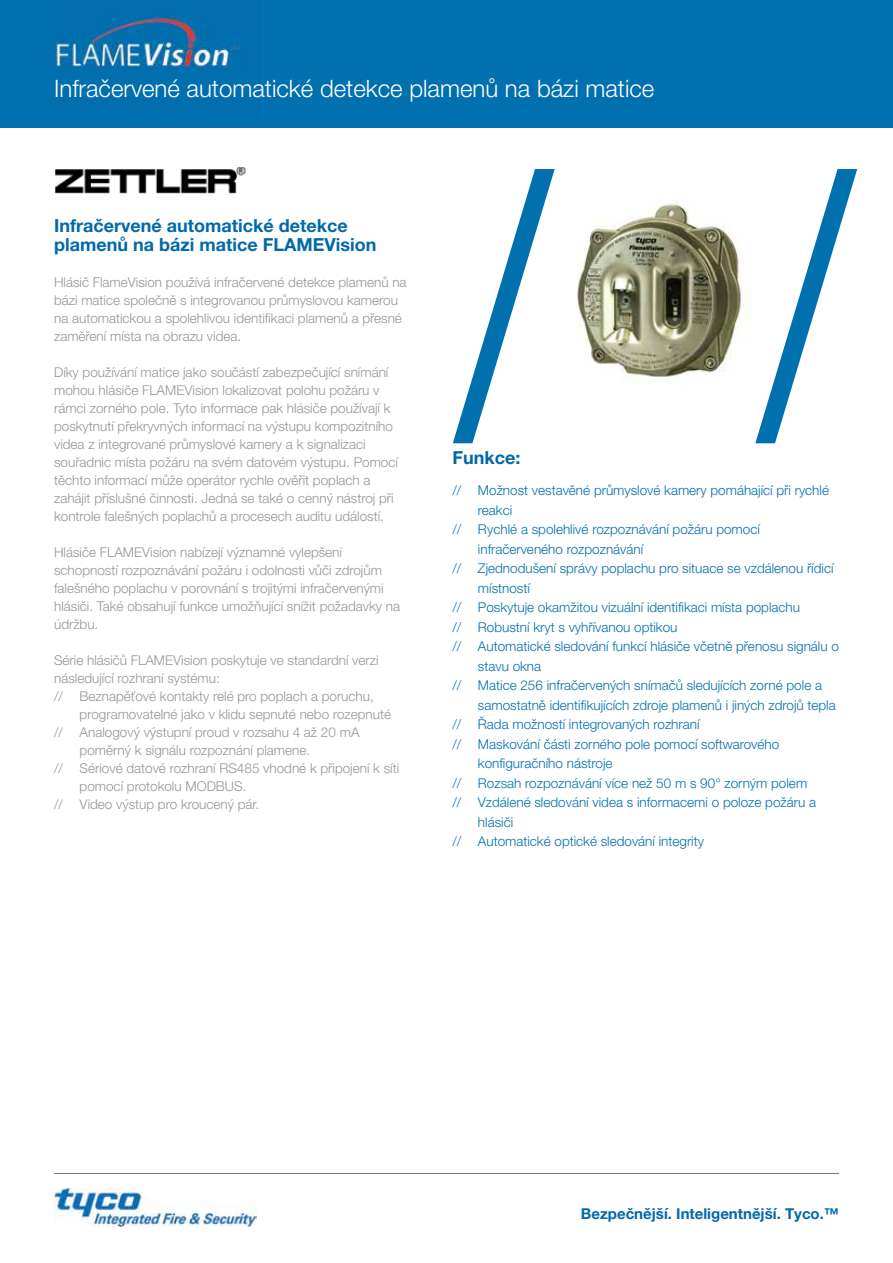
<style>
.page{position:relative;width:893px;height:1263px;background:#fff}
.page>*{position:absolute;margin:0;border:0;box-sizing:border-box;transform-origin:0 0}
.t1{font:300 24px "Helvetica Neue LT Pro";color:#fff}
.t2{font:700 18px/19.5px "Helvetica Neue LT Pro";color:#0069aa}
.t3{font:700 15px "Helvetica Neue LT Pro";color:#0069aa}
.t4{font:300 13.5px/18px "Helvetica Neue LT Pro";color:#939598}
.t5{font:300 13.5px "Helvetica Neue LT Pro";color:#0070af}
</style>
<div class="page">
<div style="left:0;top:0;width:893px;height:128px;background:#0070af"></div>
<img style="left:54px;top:15px;width:186px;height:53px">
<svg style="left:453px;top:169px;width:102px;height:274px"></svg>
<svg style="left:755px;top:169px;width:102px;height:274px"></svg>
<img style="left:55px;top:168px;width:191px;height:26px">
<img style="left:54px;top:1188px;width:202px;height:39px">
<hr style="left:54px;top:1173px;width:785px;height:1px;background:#767b7f">
<img style="left:577px;top:200px;width:185px;height:195px">
<h1 class="t1" style="left:54px;top:74px;width:602px">Infračervené automatické detekce plamenů na bázi matice</h1>
<h2 class="t2" style="left:54px;top:215px;width:324px">Infračervené automatické detekce plamenů na bázi matice FLAMEVision</h2>
<p class="t4" style="left:54px;top:273px;width:354px">Hlásič FlameVision používá infračervené detekce plamenů na bázi matice společně s integrovanou průmyslovou kamerou na automatickou a spolehlivou identifikaci plamenů a přesné zaměření místa na obrazu videa.</p>
<p class="t4" style="left:54px;top:363px;width:345px">Díky používání matice jako součástí zabezpečující snímání mohou hlásiče FLAMEVision lokalizovat polohu požáru v rámci zorného pole. Tyto informace pak hlásiče používají k poskytnutí překryvných informací na výstupu kompozitního videa z integrované průmyslové kamery a k signalizaci souřadnic místa požáru na svém datovém výstupu. Pomocí těchto informací může operátor rychle ověřit poplach a zahájit příslušné činnosti. Jedná se také o cenný nástroj při kontrole falešných poplachů a procesech auditu událostí.</p>
<p class="t4" style="left:54px;top:543px;width:348px">Hlásiče FLAMEVision nabízejí významné vylepšení schopností rozpoznávání požáru i odolnosti vůči zdrojům falešného poplachu v porovnání s trojitými infračervenými hlásiči. Také obsahují funkce umožňující snížit požadavky na údržbu.</p>
<p class="t4" style="left:54px;top:651px;width:326px">Série hlásičů FLAMEVision poskytuje ve standardní verzi</p>
<p class="t4" style="left:54px;top:669px;width:167px">následující rozhraní systému:</p>
<p class="t4" style="left:54px;top:687px;width:321px">// Beznapěťové kontakty relé pro poplach a poruchu,</p>
<p class="t4" style="left:80px;top:705px;width:313px">programovatelné jako v klidu sepnuté nebo rozepnuté</p>
<p class="t4" style="left:54px;top:723px;width:307px">// Analogový výstupní proud v rozsahu 4 až 20 mA</p>
<p class="t4" style="left:80px;top:741px;width:232px">poměrný k signálu rozpoznání plamene.</p>
<p class="t4" style="left:54px;top:759px;width:347px">// Sériové datové rozhraní RS485 vhodné k připojení k síti</p>
<p class="t4" style="left:80px;top:777px;width:168px">pomocí protokolu MODBUS.</p>
<p class="t4" style="left:54px;top:795px;width:207px">// Video výstup pro kroucený pár.</p>
<h2 class="t2" style="left:452px;top:447px;width:70px">Funkce:</h2>
<p class="t5" style="left:452px;top:482px;width:378px">// Možnost vestavěné průmyslové kamery pomáhající při rychlé</p>
<p class="t5" style="left:478px;top:502px;width:36px">reakci</p>
<p class="t5" style="left:452px;top:521px;width:309px">// Rychlé a spolehlivé rozpoznávání požáru pomocí</p>
<p class="t5" style="left:478px;top:540px;width:167px">infračerveného rozpoznávání</p>
<p class="t5" style="left:452px;top:560px;width:383px">// Zjednodušení správy poplachu pro situace se vzdálenou řídicí</p>
<p class="t5" style="left:478px;top:579px;width:53px">místností</p>
<p class="t5" style="left:452px;top:599px;width:349px">// Poskytuje okamžitou vizuální identifikaci místa poplachu</p>
<p class="t5" style="left:452px;top:618px;width:227px">// Robustní kryt s vyhřívanou optikou</p>
<p class="t5" style="left:452px;top:638px;width:388px">// Automatické sledování funkcí hlásiče včetně přenosu signálu o</p>
<p class="t5" style="left:478px;top:657px;width:65px">stavu okna</p>
<p class="t5" style="left:452px;top:677px;width:371px">// Matice 256 infračervených snímačů sledujících zorné pole a</p>
<p class="t5" style="left:478px;top:696px;width:359px">samostatně identifikujících zdroje plamenů i jiných zdrojů tepla</p>
<p class="t5" style="left:452px;top:716px;width:249px">// Řada možností integrovaných rozhraní</p>
<p class="t5" style="left:452px;top:735px;width:328px">// Maskování části zorného pole pomocí softwarového</p>
<p class="t5" style="left:478px;top:755px;width:136px">konfiguračního nástroje</p>
<p class="t5" style="left:452px;top:774px;width:356px">// Rozsah rozpoznávání více než 50 m s 90° zorným polem</p>
<p class="t5" style="left:452px;top:794px;width:365px">// Vzdálené sledování videa s informacemi o poloze požáru a</p>
<p class="t5" style="left:478px;top:813px;width:37px">hlásiči</p>
<p class="t5" style="left:452px;top:833px;width:253px">// Automatické optické sledování integrity</p>
<p class="t3" style="left:581px;top:1204px;width:260px">Bezpečnější. Inteligentnější. Tyco.™</p>
</div>
